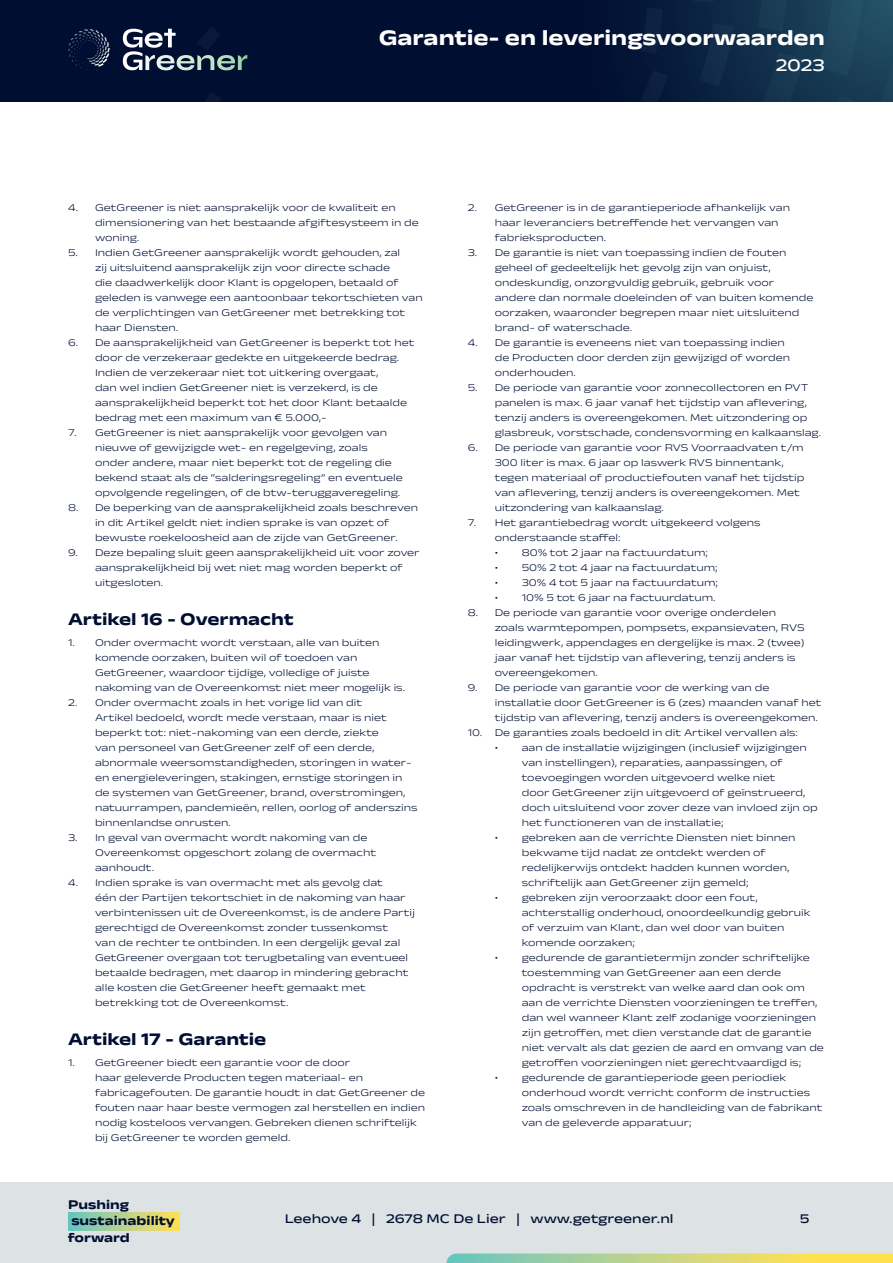
<style>
.page{position:relative;width:893px;height:1263px;background:#fff}
.page>*{position:absolute;margin:0;border:0;box-sizing:border-box;transform-origin:0 0}
.t1{font:700 22.5px "Anek Devanagari Expanded";color:#fff}
.Titel_-_Bold_12pt_bl{font:700 18px "Anek Devanagari Expanded";color:#000e31}
.t2{font:500 18px "Anek Devanagari Expanded";color:#fff}
.t3{font:500 13.5px "Anek Devanagari Expanded";color:#000e31}
.t4{font:700 13.5px/16.5px "Anek Devanagari Expanded";color:#000e31}
.t5{font:300 10.5px/15px "Anek Devanagari Expanded";color:#000e31}
</style>
<div class="page">
<div style="left:0;top:1182px;width:893px;height:81px;background:#dde2e4"></div>
<div style="left:68px;top:1213px;width:111px;height:17px;background:linear-gradient(to right,#69c5c3,#ffe059)"></div>
<svg style="left:446px;top:1253px;width:447px;height:10px"></svg>
<div style="left:0;top:0;width:893px;height:102px;background:#000e31"></div>
<svg style="left:647px;top:0;width:106px;height:102px;fill:#09203f"></svg>
<svg style="left:753px;top:0;width:140px;height:102px"></svg>
<svg style="left:692px;top:0;width:22px;height:2px"></svg>
<div style="left:699px;top:23px;width:35px;height:64px;background:#112a47"></div>
<svg style="left:206px;top:93px;width:14px;height:9px"></svg>
<svg style="left:640px;top:8px;width:22px;height:46px"></svg>
<svg style="left:640px;top:70px;width:28px;height:32px"></svg>
<svg style="left:123px;top:28px;width:124px;height:42px"></svg>
<svg style="left:68px;top:29px;width:42px;height:41px"></svg>
<h1 class="t1" style="left:379px;top:25px;width:448px">Garantie- en leveringsvoorwaarden</h1>
<h2 class="t2" style="left:776px;top:55px;width:51px">2023</h2>
<p class="t5" style="left:95px;top:199px;width:325px;text-indent:-27px">4. GetGreener is niet aansprakelijk voor de kwaliteit en dimensionering van het bestaande afgiftesysteem in de woning.</p>
<p class="t5" style="left:95px;top:244px;width:329px;text-indent:-27px">5. Indien GetGreener aansprakelijk wordt gehouden, zal<br>zij uitsluitend aansprakelijk zijn voor directe schade<br>die daadwerkelijk door Klant is opgelopen, betaald of geleden is vanwege een aantoonbaar tekortschieten van de verplichtingen van GetGreener met betrekking tot haar Diensten.</p>
<p class="t5" style="left:95px;top:334px;width:321px;text-indent:-27px">6. De aansprakelijkheid van GetGreener is beperkt tot het door de verzekeraar gedekte en uitgekeerde bedrag.<br>Indien de verzekeraar niet tot uitkering overgaat,<br>dan wel indien GetGreener niet is verzekerd, is de aansprakelijkheid beperkt tot het door Klant betaalde bedrag met een maximum van € 5.000,-</p>
<p class="t5" style="left:95px;top:424px;width:309px;text-indent:-27px">7. GetGreener is niet aansprakelijk voor gevolgen van nieuwe of gewijzigde wet- en regelgeving, zoals onder andere, maar niet beperkt tot de regeling die bekend staat als de “salderingsregeling” en eventuele opvolgende regelingen, of de btw-teruggaveregeling.</p>
<p class="t5" style="left:95px;top:499px;width:325px;text-indent:-27px">8. De beperking van de aansprakelijkheid zoals beschreven in dit Artikel geldt niet indien sprake is van opzet of bewuste roekeloosheid aan de zijde van GetGreener.</p>
<p class="t5" style="left:95px;top:544px;width:326px;text-indent:-27px">9. Deze bepaling sluit geen aansprakelijkheid uit voor zover aansprakelijkheid bij wet niet mag worden beperkt of uitgesloten.</p>
<p class="Titel_-_Bold_12pt_bl" style="left:68px;top:608px;width:227px">Artikel 16 - Overmacht</p>
<p class="t5" style="left:95px;top:634px;width:312px;text-indent:-27px">1. Onder overmacht wordt verstaan, alle van buiten komende oorzaken, buiten wil of toedoen van GetGreener, waardoor tijdige, volledige of juiste nakoming van de Overeenkomst niet meer mogelijk is.</p>
<p class="t5" style="left:95px;top:694px;width:324px;text-indent:-27px">2. Onder overmacht zoals in het vorige lid van dit<br>Artikel bedoeld, wordt mede verstaan, maar is niet beperkt tot: niet-nakoming van een derde, ziekte<br>van personeel van GetGreener zelf of een derde, abnormale weersomstandigheden, storingen in water&shy;en energieleveringen, stakingen, ernstige storingen in de systemen van GetGreener, brand, overstromingen, natuurrampen, pandemieën, rellen, oorlog of anderszins binnenlandse onrusten.</p>
<p class="t5" style="left:95px;top:829px;width:283px;text-indent:-27px">3. In geval van overmacht wordt nakoming van de<br>Overeenkomst opgeschort zolang de overmacht aanhoudt.</p>
<p class="t5" style="left:95px;top:874px;width:322px;text-indent:-27px">4. Indien sprake is van overmacht met als gevolg dat<br>één der Partijen tekortschiet in de nakoming van haar verbintenissen uit de Overeenkomst, is de andere Partij gerechtigd de Overeenkomst zonder tussenkomst<br>van de rechter te ontbinden. In een dergelijk geval zal GetGreener overgaan tot terugbetaling van eventueel betaalde bedragen, met daarop in mindering gebracht alle kosten die GetGreener heeft gemaakt met betrekking tot de Overeenkomst.</p>
<p class="Titel_-_Bold_12pt_bl" style="left:68px;top:1028px;width:200px">Artikel 17 - Garantie</p>
<p class="t5" style="left:95px;top:1054px;width:332px;text-indent:-27px">1. GetGreener biedt een garantie voor de door<br>haar geleverde Producten tegen materiaal- en fabricagefouten. De garantie houdt in dat GetGreener de fouten naar haar beste vermogen zal herstellen en indien nodig kosteloos vervangen. Gebreken dienen schriftelijk bij GetGreener te worden gemeld.</p>
<p class="t5" style="left:495px;top:199px;width:297px;text-indent:-27px">2. GetGreener is in de garantieperiode afhankelijk van haar leveranciers betreffende het vervangen van fabrieksproducten.</p>
<p class="t5" style="left:495px;top:244px;width:320px;text-indent:-27px">3. De garantie is niet van toepassing indien de fouten geheel of gedeeltelijk het gevolg zijn van onjuist, ondeskundig, onzorgvuldig gebruik, gebruik voor andere dan normale doeleinden of van buiten komende oorzaken, waaronder begrepen maar niet uitsluitend brand- of waterschade.</p>
<p class="t5" style="left:495px;top:334px;width:297px;text-indent:-27px">4. De garantie is eveneens niet van toepassing indien de Producten door derden zijn gewijzigd of worden onderhouden.</p>
<p class="t5" style="left:495px;top:379px;width:328px;text-indent:-27px">5. De periode van garantie voor zonnecollectoren en PVT panelen is max. 6 jaar vanaf het tijdstip van aflevering, tenzij anders is overeengekomen. Met uitzondering op glasbreuk, vorstschade, condensvorming en kalkaanslag.</p>
<p class="t5" style="left:495px;top:439px;width:311px;text-indent:-27px">6. De periode van garantie voor RVS Voorraadvaten t/m 300 liter is max. 6 jaar op laswerk RVS binnentank, tegen materiaal of productiefouten vanaf het tijdstip van aflevering, tenzij anders is overeengekomen. Met uitzondering van kalkaanslag.</p>
<p class="t5" style="left:495px;top:514px;width:267px;text-indent:-27px">7. Het garantiebedrag wordt uitgekeerd volgens onderstaande staffel:</p>
<p class="t5" style="left:495px;top:544px;width:215px">• 80% tot 2 jaar na factuurdatum;</p>
<p class="t5" style="left:495px;top:559px;width:224px">• 50% 2 tot 4 jaar na factuurdatum;</p>
<p class="t5" style="left:495px;top:574px;width:225px">• 30% 4 tot 5 jaar na factuurdatum;</p>
<p class="t5" style="left:495px;top:589px;width:222px">• 10% 5 tot 6 jaar na factuurdatum.</p>
<p class="t5" style="left:495px;top:604px;width:311px;text-indent:-27px">8. De periode van garantie voor overige onderdelen zoals warmtepompen, pompsets, expansievaten, RVS leidingwerk, appendages en dergelijke is max. 2 (twee) jaar vanaf het tijdstip van aflevering, tenzij anders is overeengekomen.</p>
<p class="t5" style="left:495px;top:679px;width:328px;text-indent:-27px">9. De periode van garantie voor de werking van de installatie door GetGreener is 6 (zes) maanden vanaf het tijdstip van aflevering, tenzij anders is overeengekomen.</p>
<p class="t5" style="left:468px;top:724px;width:332px">10. De garanties zoals bedoeld in dit Artikel vervallen als:</p>
<p class="t5" style="left:522px;top:739px;width:297px;text-indent:-27px">• aan de installatie wijzigingen (inclusief wijzigingen van instellingen), reparaties, aanpassingen, of toevoegingen worden uitgevoerd welke niet<br>door GetGreener zijn uitgevoerd of geïnstrueerd, doch uitsluitend voor zover deze van invloed zijn op het functioneren van de installatie;</p>
<p class="t5" style="left:522px;top:829px;width:275px;text-indent:-27px">• gebreken aan de verrichte Diensten niet binnen bekwame tijd nadat ze ontdekt werden of redelijkerwijs ontdekt hadden kunnen worden, schriftelijk aan GetGreener zijn gemeld;</p>
<p class="t5" style="left:522px;top:889px;width:290px;text-indent:-27px">• gebreken zijn veroorzaakt door een fout, achterstallig onderhoud, onoordeelkundig gebruik of verzuim van Klant, dan wel door van buiten komende oorzaken;</p>
<p class="t5" style="left:522px;top:949px;width:304px;text-indent:-27px">• gedurende de garantietermijn zonder schriftelijke toestemming van GetGreener aan een derde opdracht is verstrekt van welke aard dan ook om aan de verrichte Diensten voorzieningen te treffen, dan wel wanneer Klant zelf zodanige voorzieningen zijn getroffen, met dien verstande dat de garantie niet vervalt als dat gezien de aard en omvang van de getroffen voorzieningen niet gerechtvaardigd is;</p>
<p class="t5" style="left:522px;top:1069px;width:302px;text-indent:-27px">• gedurende de garantieperiode geen periodiek onderhoud wordt verricht conform de instructies zoals omschreven in de handleiding van de fabrikant van de geleverde apparatuur;</p>
<p class="t4" style="left:68px;top:1196px;width:108px">Pushing sustainability forward</p>
<p class="t3" style="left:285px;top:1210px;width:390px">Leehove 4 | 2678 MC De Lier | www.getgreener.nl</p>
<p class="t3" style="left:800px;top:1210px;width:11px">5</p>
</div>
